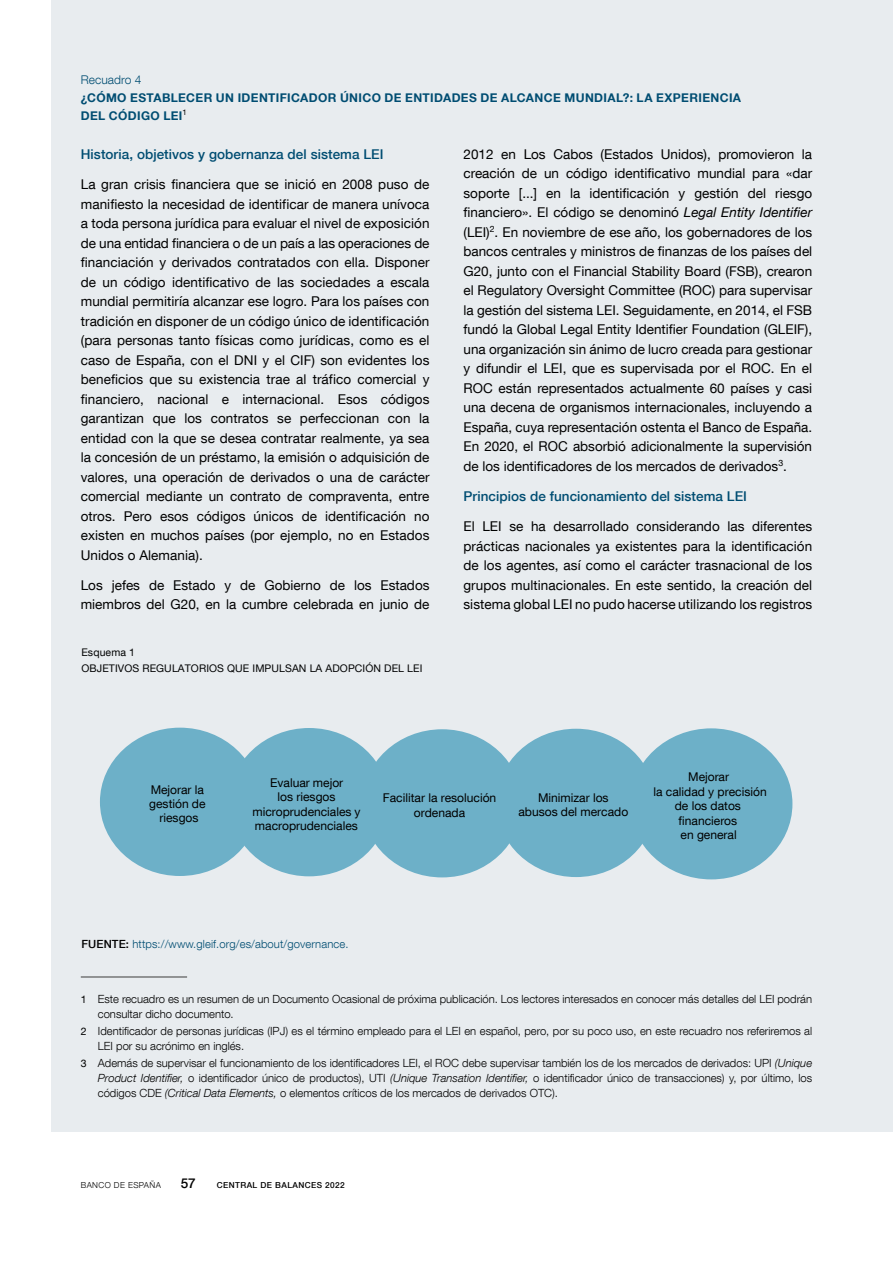
<style>
.page{position:relative;width:893px;height:1263px;background:#fff}
.page>*{position:absolute;margin:0;border:0;box-sizing:border-box;transform-origin:0 0}
.Texto_recuadro{font:13.5px/19.5px "Bd E Neue Helvetica";color:#000;text-align:justify}
.Ladillo_recuadro_1{font:500 13.5px "Bd E Neue Helvetica";letter-spacing:.005em;color:#004d72}
.t1{font:500 13.5px "Bd E Neue Helvetica";color:#000}
.t2{font:12px/14.4px "Bd E Neue Helvetica";color:#000;text-align:center}
.Título_recuadro_principal{font:700 12px/18px "Bd E Neue Helvetica";letter-spacing:.03em;color:#004d72}
.Numero_recuadro{font:300 12px "Bd E Neue Helvetica";letter-spacing:.005em;color:#004d72}
.Citas_recuadro{font:300 11.25px/15px "Bd E Neue Helvetica";color:#000}
.t3{font:300 11.25px "Bd E Neue Helvetica";letter-spacing:.01em;color:#004d72}
.t4{font:10.5px "Bd E Neue Helvetica";letter-spacing:.01em;color:#010202}
.t5{font:500 8.25px "Bd E Neue Helvetica";letter-spacing:.05em;color:#000}
.t6{font:300 8.25px "Bd E Neue Helvetica";letter-spacing:.05em;color:#000}
.s1{font-style:italic}
.s2{font-weight:500;color:#000}
.s3{font-weight:400;font-size:10.5px}
</style>
<div class="page">
<div style="left:51px;top:0;width:842px;height:1131px;background:#e8ecef"></div>
<hr style="left:81px;top:976px;width:106px;height:1px;background:#3c3c3b">
<div style="left:100px;top:728px;width:160px;height:148px;background:#6db0c8;border-radius:50%"></div>
<div style="left:229px;top:728px;width:160px;height:148px;background:#6db0c8;border-radius:50%"></div>
<div style="left:362px;top:729px;width:160px;height:148px;background:#6db0c8;border-radius:50%"></div>
<div style="left:496px;top:729px;width:160px;height:148px;background:#6db0c8;border-radius:50%"></div>
<div style="left:630px;top:728px;width:162px;height:151px;background:#6db0c8;border-radius:50%"></div>
<p class="Numero_recuadro" style="left:81px;top:72px;width:62px">Recuadro 4</p>
<h4 class="Título_recuadro_principal" style="left:81px;top:88px;width:662px">¿CÓMO ESTABLECER UN IDENTIFICADOR ÚNICO DE ENTIDADES DE ALCANCE MUNDIAL?: LA EXPERIENCIA<br>DEL CÓDIGO LEI<sup>1</sup></h4>
<h5 class="Ladillo_recuadro_1" style="left:81px;top:146px;width:304px">Historia, objetivos y gobernanza del sistema LEI</h5>
<p class="Texto_recuadro" style="left:81px;top:174px;width:350px">La gran crisis financiera que se inició en 2008 puso de manifiesto la necesidad de identificar de manera unívoca a toda persona jurídica para evaluar el nivel de exposición de una entidad financiera o de un país a las operaciones de financiación y derivados contratados con ella. Disponer de un código identificativo de las sociedades a escala mundial permitiría alcanzar ese logro. Para los países con tradición en disponer de un código único de identificación (para personas tanto físicas como jurídicas, como es el caso de España, con el DNI y el CIF) son evidentes los beneficios que su existencia trae al tráfico comercial y financiero, nacional e internacional. Esos códigos garantizan que los contratos se perfeccionan con la entidad con la que se desea contratar realmente, ya sea la concesión de un préstamo, la emisión o adquisición de valores, una operación de derivados o una de carácter comercial mediante un contrato de compraventa, entre otros. Pero esos códigos únicos de identificación no existen en muchos países (por ejemplo, no en Estados Unidos o Alemania).</p>
<p class="Texto_recuadro" style="left:81px;top:575px;width:350px">Los jefes de Estado y de Gobierno de los Estados miembros del G20, en la cumbre celebrada en junio de</p>
<p class="Texto_recuadro" style="left:463px;top:144px;width:350px">2012 en Los Cabos (Estados Unidos), promovieron la creación de un código identificativo mundial para «dar soporte [...] en la identificación y gestión del riesgo financiero». El código se denominó <span class="s1">Legal Entity Identifier </span>(LEI)<sup>2</sup>. En noviembre de ese año, los gobernadores de los bancos centrales y ministros de finanzas de los países del G20, junto con el Financial Stability Board (FSB), crearon el Regulatory Oversight Committee (ROC) para supervisar la gestión del sistema LEI. Seguidamente, en 2014, el FSB fundó la Global Legal Entity Identifier Foundation (GLEIF), una organización sin ánimo de lucro creada para gestionar y difundir el LEI, que es supervisada por el ROC. En el ROC están representados actualmente 60 países y casi una decena de organismos internacionales, incluyendo a España, cuya representación ostenta el Banco de España.<br>En 2020, el ROC absorbió adicionalmente la supervisión de los identificadores de los mercados de derivados<sup>3</sup>.</p>
<h5 class="Ladillo_recuadro_1" style="left:463px;top:488px;width:285px">Principios de funcionamiento del sistema LEI</h5>
<p class="Texto_recuadro" style="left:463px;top:516px;width:350px">El LEI se ha desarrollado considerando las diferentes prácticas nacionales ya existentes para la identificación de los agentes, así como el carácter trasnacional de los grupos multinacionales. En este sentido, la creación del sistema global LEI no pudo hacerse utilizando los registros</p>
<p class="t4" style="left:81px;top:646px;width:55px">Esquema 1</p>
<p class="t4" style="left:81px;top:662px;width:342px">OBJETIVOS REGULATORIOS QUE IMPULSAN LA ADOPCIÓN DEL LEI</p>
<p class="t2" style="left:149px;top:782px;width:58px">Mejorar la gestión de riesgos</p>
<p class="t2" style="left:252px;top:775px;width:110px">Evaluar mejor<br>los riesgos microprudenciales y macroprudenciales</p>
<p class="t2" style="left:383px;top:791px;width:115px">Facilitar la resolución ordenada</p>
<p class="t2" style="left:518px;top:790px;width:111px">Minimizar los abusos del mercado</p>
<p class="t2" style="left:653px;top:769px;width:115px">Mejorar<br>la calidad y precisión de los datos financieros<br>en general</p>
<p class="t3" style="left:82px;top:937px;width:269px"><span class="s2">FUENTE:</span> https://www.gleif.org/es/about/governance.</p>
<p class="Citas_recuadro" style="left:98px;top:991px;width:716px;text-indent:-17px"><span class="s3">1</span> Este recuadro es un resumen de un Documento Ocasional de próxima publicación. Los lectores interesados en conocer más detalles del LEI podrán consultar dicho documento.</p>
<p class="Citas_recuadro" style="left:98px;top:1023px;width:716px;text-indent:-17px"><span class="s3">2</span> Identificador de personas jurídicas (IPJ) es el término empleado para el LEI en español, pero, por su poco uso, en este recuadro nos referiremos al<br>LEI por su acrónimo en inglés.</p>
<p class="Citas_recuadro" style="left:98px;top:1055px;width:716px;text-align:justify;text-indent:-17px"><span class="s3">3</span> Además de supervisar el funcionamiento de los identificadores LEI, el ROC debe supervisar también los de los mercados de derivados: UPI <span class="s1">(Unique Product Identifier,</span> o identificador único de productos), UTI <span class="s1">(Unique Transation Identifier,</span> o identificador único de transacciones) y, por último, los códigos CDE <span class="s1">(Critical Data Elements,</span> o elementos críticos de los mercados de derivados OTC).</p>
<p class="t6" style="left:81px;top:1180px;width:82px">BANCO DE ESPAÑA</p>
<p class="t1" style="left:181px;top:1175px;width:16px">57</p>
<p class="t5" style="left:217px;top:1180px;width:129px">CENTRAL DE BALANCES 2022</p>
</div>
